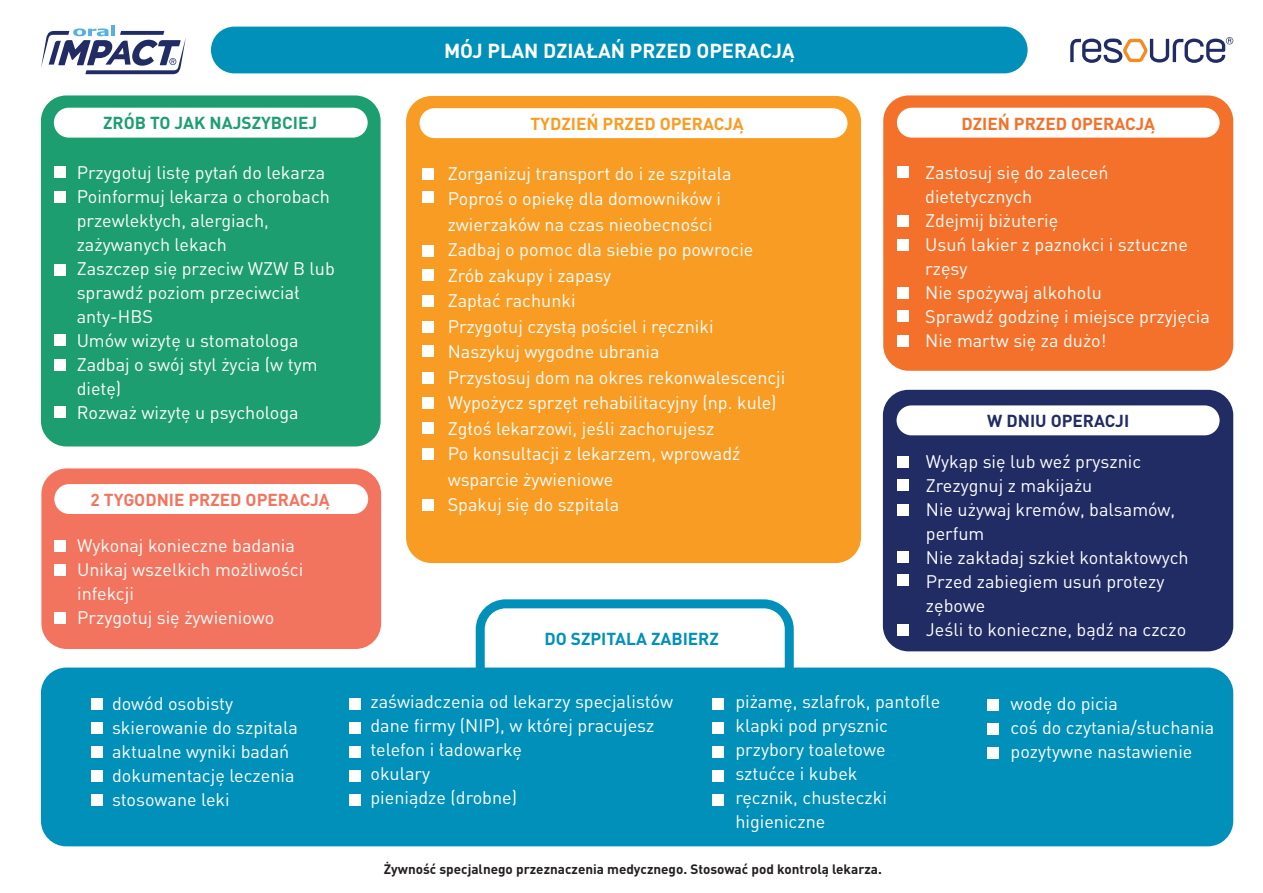
<style>
.page{position:relative;width:1263px;height:893px;background:#fff}
.page>*{position:absolute;margin:0;border:0;box-sizing:border-box;transform-origin:0 0}
.t1{font:700 20.1px "DIN Pro";color:#fff}
.t2{font:18px/24px "DIN Pro";color:#fff}
.t3{font:700 17.1px "DIN Pro";color:#f3745e}
.t4{font:700 17.1px "DIN Pro";color:#1d9e70}
.t5{font:700 17.1px "DIN Pro";color:#f89c24}
.t6{font:700 17.1px "DIN Pro";color:#f3712a}
.t7{font:700 17.1px "DIN Pro";color:#0090ba}
.t8{font:700 17.1px "DIN Pro";color:#212b64}
.t9{font:700 13.5px "DIN Pro";color:#231f20}
</style>
<div class="page">
<div style="left:41px;top:668px;width:1192px;height:178px;background:#0090ba;border-radius:26px"></div>
<div style="left:883px;top:390px;width:350px;height:261px;background:#212b64;border-radius:26px"></div>
<div style="left:41px;top:468px;width:340px;height:181px;background:#f3745e;border-radius:26px"></div>
<div style="left:41px;top:95px;width:340px;height:351px;background:#1d9e70;border-radius:26px"></div>
<div style="left:883px;top:95px;width:350px;height:276px;background:#f3712a;border-radius:26px"></div>
<div style="left:406px;top:96px;width:455px;height:467px;background:#f89c24;border-radius:26px"></div>
<div style="left:420px;top:108px;width:427px;height:30px;background:#fff"></div>
<div style="left:54px;top:108px;width:314px;height:30px;background:#fff"></div>
<div style="left:54px;top:484px;width:314px;height:30px;background:#fff"></div>
<div style="left:897px;top:108px;width:322px;height:30px;background:#fff"></div>
<div style="left:896px;top:405px;width:323px;height:30px;background:#fff"></div>
<div style="left:54px;top:540px;width:12px;height:11px;background:#fff"></div>
<div style="left:54px;top:564px;width:12px;height:12px;background:#fff"></div>
<div style="left:54px;top:612px;width:12px;height:11px;background:#fff"></div>
<div style="left:897px;top:456px;width:11px;height:11px;background:#fff"></div>
<div style="left:897px;top:479px;width:11px;height:12px;background:#fff"></div>
<div style="left:897px;top:504px;width:11px;height:12px;background:#fff"></div>
<div style="left:897px;top:551px;width:11px;height:12px;background:#fff"></div>
<div style="left:897px;top:575px;width:11px;height:11px;background:#fff"></div>
<div style="left:897px;top:624px;width:11px;height:12px;background:#fff"></div>
<div style="left:476px;top:599px;width:318px;height:101px;border:9px solid #0090ba;border-radius:26px"></div>
<div style="left:91px;top:698px;width:11px;height:11px;background:#fff"></div>
<div style="left:91px;top:722px;width:11px;height:11px;background:#fff"></div>
<div style="left:91px;top:746px;width:11px;height:12px;background:#fff"></div>
<div style="left:91px;top:770px;width:11px;height:12px;background:#fff"></div>
<div style="left:91px;top:794px;width:11px;height:12px;background:#fff"></div>
<div style="left:349px;top:698px;width:12px;height:11px;background:#fff"></div>
<div style="left:349px;top:722px;width:12px;height:11px;background:#fff"></div>
<div style="left:349px;top:746px;width:12px;height:12px;background:#fff"></div>
<div style="left:349px;top:770px;width:12px;height:12px;background:#fff"></div>
<div style="left:349px;top:794px;width:12px;height:12px;background:#fff"></div>
<div style="left:712px;top:698px;width:12px;height:11px;background:#fff"></div>
<div style="left:712px;top:722px;width:12px;height:11px;background:#fff"></div>
<div style="left:712px;top:746px;width:12px;height:12px;background:#fff"></div>
<div style="left:712px;top:770px;width:12px;height:12px;background:#fff"></div>
<div style="left:712px;top:794px;width:12px;height:12px;background:#fff"></div>
<div style="left:987px;top:699px;width:12px;height:12px;background:#fff"></div>
<div style="left:987px;top:723px;width:12px;height:12px;background:#fff"></div>
<div style="left:987px;top:747px;width:12px;height:12px;background:#fff"></div>
<div style="left:54px;top:166px;width:11px;height:12px;background:#fff"></div>
<div style="left:54px;top:191px;width:11px;height:11px;background:#fff"></div>
<div style="left:54px;top:264px;width:11px;height:12px;background:#fff"></div>
<div style="left:422px;top:168px;width:12px;height:12px;background:#fff"></div>
<div style="left:422px;top:191px;width:12px;height:12px;background:#fff"></div>
<div style="left:422px;top:245px;width:12px;height:12px;background:#fff"></div>
<div style="left:422px;top:269px;width:12px;height:12px;background:#fff"></div>
<div style="left:422px;top:295px;width:12px;height:12px;background:#fff"></div>
<div style="left:422px;top:321px;width:12px;height:11px;background:#fff"></div>
<div style="left:897px;top:166px;width:11px;height:12px;background:#fff"></div>
<div style="left:897px;top:215px;width:11px;height:12px;background:#fff"></div>
<div style="left:897px;top:239px;width:11px;height:12px;background:#fff"></div>
<div style="left:897px;top:335px;width:11px;height:11px;background:#fff"></div>
<div style="left:897px;top:287px;width:11px;height:11px;background:#fff"></div>
<div style="left:897px;top:310px;width:11px;height:12px;background:#fff"></div>
<div style="left:422px;top:345px;width:12px;height:12px;background:#fff"></div>
<div style="left:422px;top:372px;width:12px;height:12px;background:#fff"></div>
<div style="left:422px;top:397px;width:12px;height:12px;background:#fff"></div>
<div style="left:422px;top:423px;width:12px;height:11px;background:#fff"></div>
<div style="left:422px;top:448px;width:12px;height:11px;background:#fff"></div>
<div style="left:422px;top:499px;width:12px;height:12px;background:#fff"></div>
<div style="left:54px;top:335px;width:11px;height:11px;background:#fff"></div>
<div style="left:54px;top:359px;width:11px;height:12px;background:#fff"></div>
<div style="left:54px;top:407px;width:11px;height:11px;background:#fff"></div>
<div style="left:211px;top:27px;width:816px;height:46px;background:#0090ba"></div>
<svg style="left:1070px;top:37px;width:164px;height:26px"></svg>
<hr style="left:111px;top:26px;width:4px;height:10px;background:#57b0e2">
<svg style="left:41px;top:28px;width:145px;height:46px"></svg>
<p class="t4" style="left:103px;top:111px;width:216px">ZRÓB TO JAK NAJSZYBCIEJ</p>
<p class="t2" style="left:77px;top:160px;width:260px">Przygotuj listę pytań do lekarza<br>Poinformuj lekarza o chorobach przewlekłych, alergiach, zażywanych lekach<br>Zaszczep się przeciw WZW B lub sprawdź poziom przeciwciał anty-HBS<br>Umów wizytę u stomatologa<br>Zadbaj o swój styl życia (w tym dietę)<br>Rozważ wizytę u psychologa</p>
<p class="t3" style="left:91px;top:488px;width:241px">2 TYGODNIE PRZED OPERACJĄ</p>
<p class="t2" style="left:77px;top:533px;width:228px">Wykonaj konieczne badania<br>Unikaj wszelkich możliwości infekcji<br>Przygotuj się żywieniowo</p>
<p class="t1" style="left:444px;top:37px;width:352px">MÓJ PLAN DZIAŁAŃ PRZED OPERACJĄ</p>
<p class="t5" style="left:530px;top:112px;width:215px">TYDZIEŃ PRZED OPERACJĄ</p>
<p class="t6" style="left:961px;top:112px;width:195px">DZIEŃ PRZED OPERACJĄ</p>
<p class="t2" style="left:448px;top:160px;width:339px;line-height:25.5px">Zorganizuj transport do i ze szpitala<br>Poproś o opiekę dla domowników i zwierzaków na czas nieobecności<br>Zadbaj o pomoc dla siebie po powrocie<br>Zrób zakupy i zapasy<br>Zapłać rachunki<br>Przygotuj czystą pościel i ręczniki<br>Naszykuj wygodne ubrania<br>Przystosuj dom na okres rekonwalescencji<br>Wypożycz sprzęt rehabilitacyjny (np. kule)<br>Zgłoś lekarzowi, jeśli zachorujesz<br>Po konsultacji z lekarzem, wprowadź wsparcie żywieniowe<br>Spakuj się do szpitala</p>
<p class="t2" style="left:925px;top:160px;width:286px">Zastosuj się do zaleceń dietetycznych<br>Zdejmij biżuterię<br>Usuń lakier z paznokci i sztuczne rzęsy<br>Nie spożywaj alkoholu<br>Sprawdź godzinę i miejsce przyjęcia<br>Nie martw się za dużo!</p>
<p class="t8" style="left:987px;top:409px;width:143px">W DNIU OPERACJI</p>
<p class="t2" style="left:926px;top:448px;width:264px">Wykąp się lub weź prysznic<br>Zrezygnuj z makijażu<br>Nie używaj kremów, balsamów, perfum<br>Nie zakładaj szkieł kontaktowych<br>Przed zabiegiem usuń protezy zębowe<br>Jeśli to konieczne, bądź na czczo</p>
<p class="t7" style="left:544px;top:627px;width:176px">DO SZPITALA ZABIERZ</p>
<p class="t2" style="left:112px;top:690px;width:187px">dowód osobisty skierowanie do szpitala aktualne wyniki badań dokumentację leczenia stosowane leki</p>
<p class="t2" style="left:370px;top:689px;width:304px">zaświadczenia od lekarzy specjalistów dane firmy (NIP), w której pracujesz telefon i ładowarkę<br>okulary<br>pieniądze (drobne)</p>
<p class="t2" style="left:735px;top:689px;width:206px">piżamę, szlafrok, pantofle klapki pod prysznic przybory toaletowe sztućce i kubek<br>ręcznik, chusteczki higieniczne</p>
<p class="t2" style="left:1010px;top:690px;width:205px">wodę do picia<br>coś do czytania/słuchania pozytywne nastawienie</p>
<p class="t9" style="left:384px;top:860px;width:500px">Żywność specjalnego przeznaczenia medycznego. Stosować pod kontrolą lekarza.</p>
</div>
